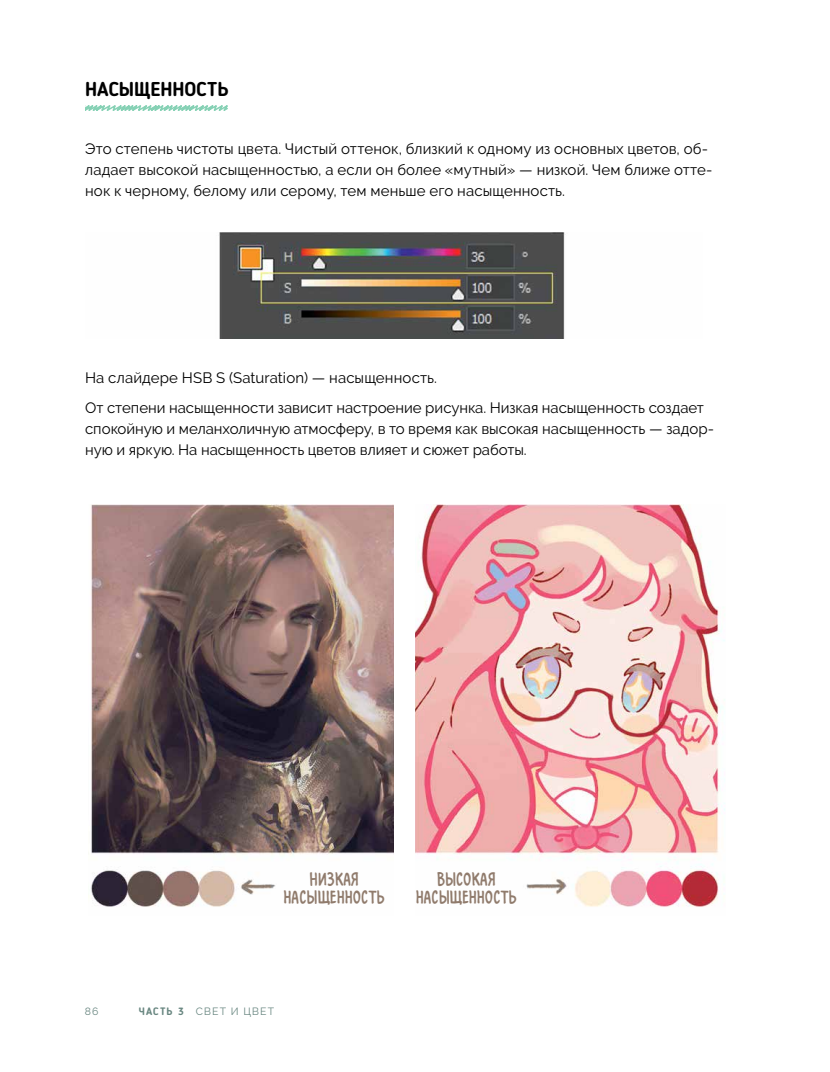
<style>
.page{position:relative;width:830px;height:1072px;background:#fff}
.page>*{position:absolute;margin:0;border:0;box-sizing:border-box;transform-origin:0 0}
.t1{font:700 19.5px "Blogger Sans";color:#000}
.t2{font:18px/18px "v CC Marian Churchland";color:#907b6c;text-align:center}
.t3{font:15px/21px "Raleway";color:#000}
.t4{font:10.5px "Raleway";letter-spacing:.1em;color:#688680}
.s1{font-family:"Blogger Sans";font-weight:700}
</style>
<div class="page">
<svg style="left:85px;top:105px;width:143px;height:6px"></svg>
<img style="left:219px;top:232px;width:346px;height:107px">
<img style="left:88px;top:505px;width:305px;height:402px">
<img style="left:415px;top:505px;width:310px;height:402px">
<p class="t1" style="left:85px;top:78px;width:145px">НАСЫЩЕННОСТЬ</p>
<p class="t3" style="left:85px;top:138px;width:628px">Это степень чистоты цвета. Чистый оттенок, близкий к одному из основных цветов, об&shy;ладает высокой насыщенностью, а если он более «мутный» — низкой. Чем ближе отте&shy;нок к черному, белому или серому, тем меньше его насыщенность.</p>
<p class="t3" style="left:85px;top:363px;width:620px;line-height:29.5px">На слайдере HSB S (Saturation) — насыщенность.<br>От степени насыщенности зависит настроение рисунка. Низкая насыщенность создает</p>
<p class="t3" style="left:85px;top:418px;width:630px">спокойную и меланхоличную атмосферу, в то время как высокая насыщенность — задор&shy;ную и яркую. На насыщенность цветов влияет и сюжет работы.</p>
<p class="t2" style="left:283px;top:869px;width:103px">Низкая насыщенность</p>
<p class="t2" style="left:415px;top:869px;width:103px">Высокая насыщенность</p>
<p class="t4" style="left:85px;top:1004px;width:15px">86</p>
<p class="t4" style="left:139px;top:1004px;width:137px"><span class="s1">ЧАСТЬ 3</span> СВЕТ И ЦВЕТ</p>
</div>
